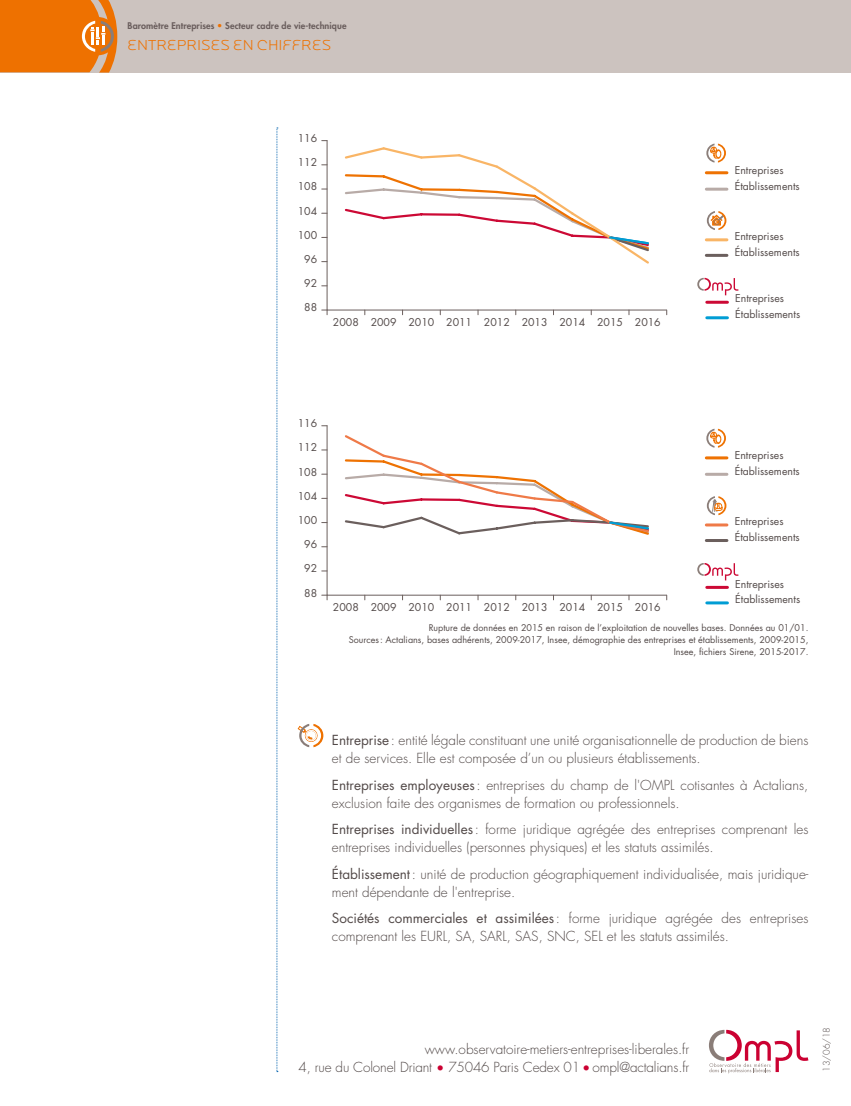
<style>
.page{position:relative;width:851px;height:1106px;background:#fff}
.page>*{position:absolute;margin:0;border:0;box-sizing:border-box;transform-origin:0 0}
.t1{font:300 15px "Locator Display";color:#ee7100}
.t2{font:300 13.5px/18px "Futura Std";color:#534a49}
.t3{font:10.5px/15.8px "Futura Std";color:#544b4a}
.t4{font:9px/12px "Futura Std";color:#534a49;text-align:right}
.t5{font:800 9px "Futura Std";letter-spacing:.01em;color:#6a5e5d}
.t6{font:300 9px "Futura Std";color:#534a49}
.s1{color:#ee7100}
.s2{font-weight:400}
.s3{color:#cb0132}
</style>
<div class="page">
<div style="left:0;top:0;width:850px;height:72px;background:#ccc3bf"></div>
<svg style="left:0;top:0;width:117px;height:73px;background:#ea7b16"></svg>
<svg style="left:276px;top:128px;width:2px;height:944px;background:#c4daeb"></svg>
<svg style="left:709px;top:1029px;width:99px;height:44px"></svg>
<hr style="left:706px;top:238px;width:20px;height:3px;background:#f9b566">
<hr style="left:706px;top:254px;width:20px;height:3px;background:#6b5f5d">
<hr style="left:706px;top:188px;width:20px;height:3px;background:#b8aba7">
<hr style="left:706px;top:171px;width:20px;height:3px;background:#ee7202">
<hr style="left:706px;top:301px;width:21px;height:3px;background:#cc0935">
<hr style="left:706px;top:316px;width:21px;height:3px;background:#009dd4">
<svg style="left:706px;top:143px;width:19px;height:20px"></svg>
<svg style="left:706px;top:211px;width:20px;height:19px"></svg>
<hr style="left:327px;top:310px;width:339px;height:1px;background:#6b5f5d">
<hr style="left:327px;top:141px;width:1px;height:169px;background:#6b5f5d">
<svg style="left:344px;top:147px;width:305px;height:117px"></svg>
<svg style="left:697px;top:278px;width:41px;height:17px"></svg>
<svg style="left:322px;top:310px;width:6px;height:5px"></svg>
<hr style="left:706px;top:523px;width:20px;height:3px;background:#ef7a48">
<hr style="left:706px;top:539px;width:20px;height:3px;background:#6b5f5d">
<hr style="left:706px;top:473px;width:20px;height:3px;background:#b8aba7">
<hr style="left:706px;top:456px;width:20px;height:3px;background:#ee7202">
<hr style="left:706px;top:586px;width:21px;height:3px;background:#cc0935">
<hr style="left:706px;top:601px;width:21px;height:3px;background:#009dd4">
<svg style="left:706px;top:429px;width:19px;height:19px"></svg>
<svg style="left:706px;top:496px;width:20px;height:19px"></svg>
<hr style="left:327px;top:595px;width:339px;height:1px;background:#6b5f5d">
<hr style="left:327px;top:426px;width:1px;height:169px;background:#6b5f5d">
<svg style="left:344px;top:435px;width:305px;height:100px"></svg>
<svg style="left:697px;top:563px;width:41px;height:17px"></svg>
<svg style="left:322px;top:595px;width:6px;height:5px"></svg>
<svg style="left:298px;top:724px;width:25px;height:23px"></svg>
<p class="t5" style="left:128px;top:20px;width:220px">Baromètre Entreprises <span class="s1">•</span> Secteur cadre de vie-technique</p>
<p class="t1" style="left:128px;top:36px;width:205px">ENTREPRISES EN CHIFFRES</p>
<p class="t3" style="left:298px;top:130px;width:21px">116</p>
<p class="t3" style="left:298px;top:155px;width:21px">112</p>
<p class="t3" style="left:298px;top:179px;width:21px">108</p>
<p class="t3" style="left:298px;top:203px;width:21px">104</p>
<p class="t3" style="left:298px;top:227px;width:21px">100</p>
<p class="t3" style="left:304px;top:251px;width:14px">96</p>
<p class="t3" style="left:304px;top:276px;width:14px">92</p>
<p class="t3" style="left:304px;top:300px;width:14px">88</p>
<p class="t3" style="left:333px;top:314px;width:329px">2008 2009 2010 2011 2012 2013 2014 2015 2016</p>
<p class="t3" style="left:734px;top:163px;width:66px">Entreprises<br>Établissements</p>
<p class="t3" style="left:734px;top:228px;width:66px">Entreprises<br>Établissements</p>
<p class="t3" style="left:735px;top:291px;width:66px">Entreprises<br>Établissements</p>
<p class="t3" style="left:298px;top:415px;width:21px">116</p>
<p class="t3" style="left:298px;top:440px;width:21px">112</p>
<p class="t3" style="left:298px;top:464px;width:21px">108</p>
<p class="t3" style="left:298px;top:488px;width:21px">104</p>
<p class="t3" style="left:298px;top:512px;width:21px">100</p>
<p class="t3" style="left:304px;top:536px;width:14px">96</p>
<p class="t3" style="left:304px;top:561px;width:14px">92</p>
<p class="t3" style="left:304px;top:585px;width:14px">88</p>
<p class="t3" style="left:734px;top:448px;width:66px">Entreprises<br>Établissements</p>
<p class="t3" style="left:734px;top:513px;width:66px">Entreprises<br>Établissements</p>
<p class="t3" style="left:735px;top:576px;width:66px">Entreprises<br>Établissements</p>
<p class="t3" style="left:333px;top:599px;width:329px">2008 2009 2010 2011 2012 2013 2014 2015 2016</p>
<p class="t4" style="left:348px;top:621px;width:461px">Rupture de données en 2015 en raison de l’exploitation de nouvelles bases. Données au 01/01.<br>Sources: Actalians, bases adhérents, 2009-2017, Insee, démographie des entreprises et établissements, 2009-2015,<br>Insee, fichiers Sirene, 2015-2017.</p>
<p class="t2" style="left:332px;top:731px;width:478px"><span class="s2">Entreprise</span>: entité légale constituant une unité organisationnelle de production de biens et de services. Elle est composée d’un ou plusieurs établissements.</p>
<p class="t2" style="left:332px;top:776px;width:478px"><span class="s2">Entreprises employeuses</span>: entreprises du champ de l'OMPL cotisantes à Actalians, exclusion faite des organismes de formation ou professionnels.</p>
<p class="t2" style="left:332px;top:820px;width:478px"><span class="s2">Entreprises individuelles</span>: forme juridique agrégée des entreprises comprenant les entreprises individuelles (personnes physiques) et les statuts assimilés.</p>
<p class="t2" style="left:332px;top:865px;width:478px"><span class="s2">Établissement</span>: unité de production géographiquement individualisée, mais juridique&shy;ment dépendante de l'entreprise.</p>
<p class="t2" style="left:332px;top:909px;width:478px"><span class="s2">Sociétés commerciales et assimilées</span>: forme juridique agrégée des entreprises comprenant les EURL, SA, SARL, SAS, SNC, SEL et les statuts assimilés.</p>
<p class="t2" style="left:298px;top:1040px;width:392px;text-align:right">www.observatoire-metiers-entreprises-liberales.fr<br>4, rue du Colonel Driant <span class="s3">•</span> 75046 Paris Cedex 01 <span class="s3">•</span> ompl@actalians.fr</p>
<p class="t6" style="left:820px;top:1071px;width:46px;rotate:-90deg">13/06/18</p>
</div>
